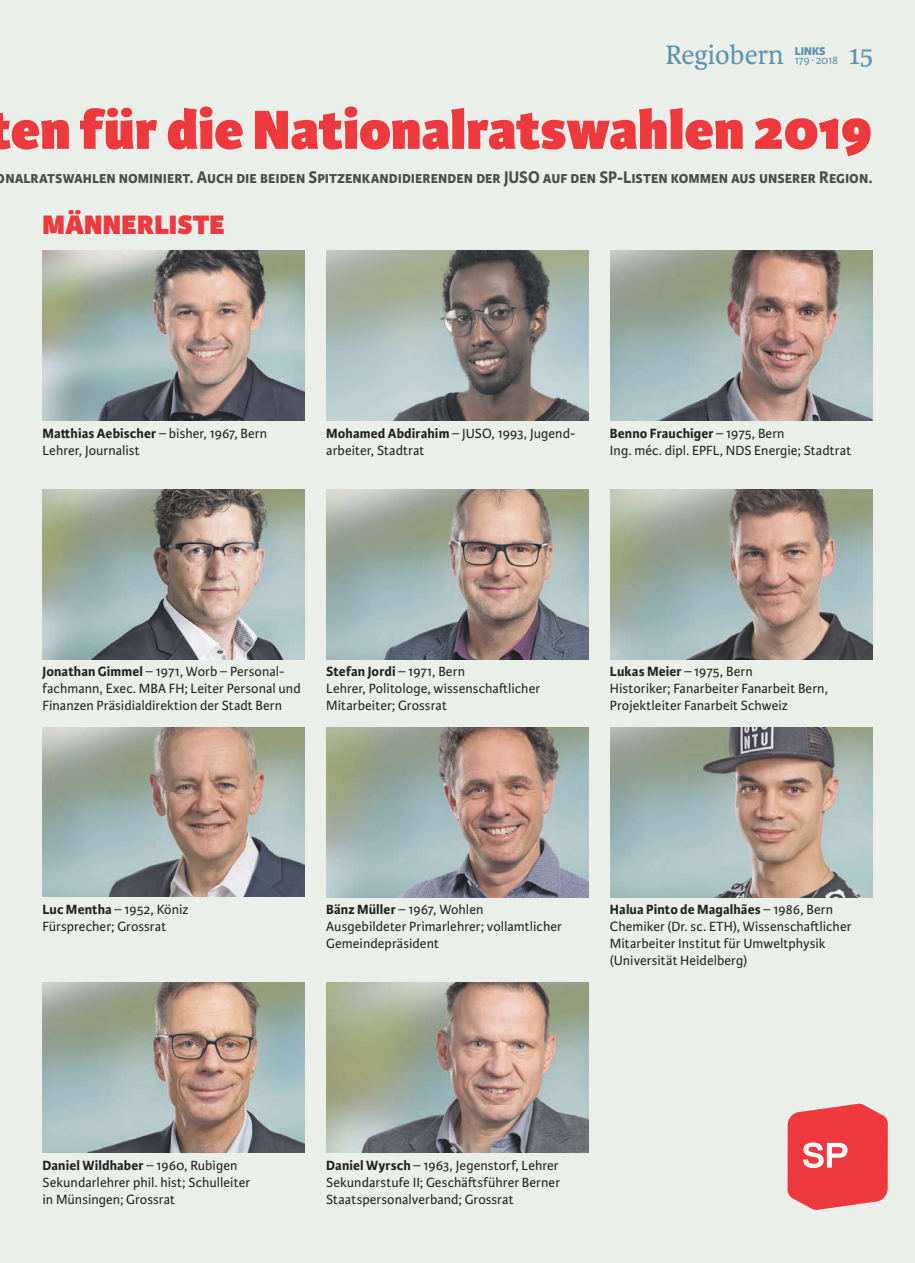
<style>
.page{position:relative;width:915px;height:1263px;background:#fff}
.page>*{position:absolute;margin:0;border:0;box-sizing:border-box;transform-origin:0 0}
.t1{font:800 58.65px "Karmina Sans";color:#ee3a3e}
.t2{font:28.5px "Karmina";color:#5e93b0}
.t3{font:800 28.5px "Karmina Sans";letter-spacing:.005em;color:#ee3a3e}
.t4{font:700 18px "Karmina Sans";color:#4b4c4d;scale:.95 1}
.t5{font:14.25px/17px "Karmina Sans";letter-spacing:.005em;color:#231f20}
.t6{font:12px "Karmina Sans";letter-spacing:-.025em;color:#5e93b0}
.t7{font:800 12px "Karmina Sans";color:#5e93b0}
.s1{font-weight:700}
</style>
<div class="page">
<div style="left:0;top:0;width:914px;height:1263px;background:#eaf0e9"></div>
<img style="left:43px;top:251px;width:262px;height:170px">
<img style="left:326px;top:251px;width:262px;height:170px">
<img style="left:610px;top:251px;width:262px;height:170px">
<img style="left:43px;top:489px;width:262px;height:170px">
<img style="left:326px;top:489px;width:262px;height:170px">
<img style="left:610px;top:489px;width:262px;height:170px">
<img style="left:43px;top:727px;width:262px;height:170px">
<img style="left:326px;top:727px;width:262px;height:170px">
<img style="left:610px;top:727px;width:262px;height:170px">
<img style="left:43px;top:982px;width:262px;height:170px">
<img style="left:326px;top:982px;width:262px;height:170px">
<svg style="left:787px;top:1104px;width:100px;height:106px;background:#ee595b"></svg>
<h2 class="t2" style="left:665px;top:39px;width:120px">Regiobern</h2>
<p class="t7" style="left:794px;top:44px;width:32px">LINKS</p>
<p class="t6" style="left:794px;top:53px;width:45px">179∙ 2018</p>
<h2 class="t2" style="left:848px;top:39px;width:26px">15</h2>
<h1 class="t1" style="left:11px;top:95px;width:862px">en für die Nationalratswahlen 2019</h1>
<p class="t4" style="left:-4px;top:167px;width:924px">onalratswahlen nominiert. Auch die beiden Spitzenkandidierenden der JUSO auf den SP-Listen kommen aus unserer Region.</p>
<h2 class="t3" style="left:43px;top:208px;width:183px">MÄNNERLISTE</h2>
<p class="t5" style="left:43px;top:425px;width:226px"><span class="s1">Matthias Aebischer</span> – bisher, 1967, Bern<br>Lehrer, Journalist</p>
<p class="t5" style="left:326px;top:425px;width:250px"><span class="s1">Mohamed Abdirahim</span> – JUSO, 1993, Jugend&shy;arbeiter, Stadtrat</p>
<p class="t5" style="left:609px;top:425px;width:242px"><span class="s1">Benno Frauchiger</span> – 1975, Bern<br>Ing. méc. dipl. EPFL, NDS Energie; Stadtrat</p>
<p class="t5" style="left:43px;top:663px;width:260px"><span class="s1">Jonathan Gimmel</span> – 1971, Worb – Personal&shy;fachmann, Exec. MBA FH; Leiter Personal und<br>Finanzen Präsidialdirektion der Stadt Bern</p>
<p class="t5" style="left:326px;top:663px;width:215px"><span class="s1">Stefan Jordi</span> – 1971, Bern<br>Lehrer, Politologe, wissenschaftlicher<br>Mitarbeiter; Grossrat</p>
<p class="t5" style="left:609px;top:663px;width:219px"><span class="s1">Lukas Meier</span> – 1975, Bern<br>Historiker; Fanarbeiter Fanarbeit Bern,<br>Projektleiter Fanarbeit Schweiz</p>
<p class="t5" style="left:42px;top:901px;width:147px"><span class="s1">Luc Mentha</span> – 1952, Köniz<br>Fürsprecher; Grossrat</p>
<p class="t5" style="left:326px;top:901px;width:237px"><span class="s1">Bänz Müller</span> – 1967, Wohlen<br>Ausgebildeter Primarlehrer; vollamtlicher<br>Gemeindepräsident</p>
<p class="t5" style="left:609px;top:901px;width:243px"><span class="s1">Halua Pinto de Magalhães</span> – 1986, Bern Chemiker (Dr. sc. ETH), Wissenschaftlicher Mitarbeiter Institut für Umweltphysik (Universität Heidelberg)</p>
<p class="t5" style="left:42px;top:1157px;width:209px"><span class="s1">Daniel Wildhaber</span> – 1960, Rubigen<br>Sekundarlehrer phil. hist; Schulleiter in Münsingen; Grossrat</p>
<p class="t5" style="left:326px;top:1157px;width:235px;text-align:justify"><span class="s1">Daniel Wyrsch</span> – 1963, Jegenstorf, Lehrer Sekundarstufe II; Geschäftsführer Berner Staatspersonalverband; Grossrat</p>
</div>
